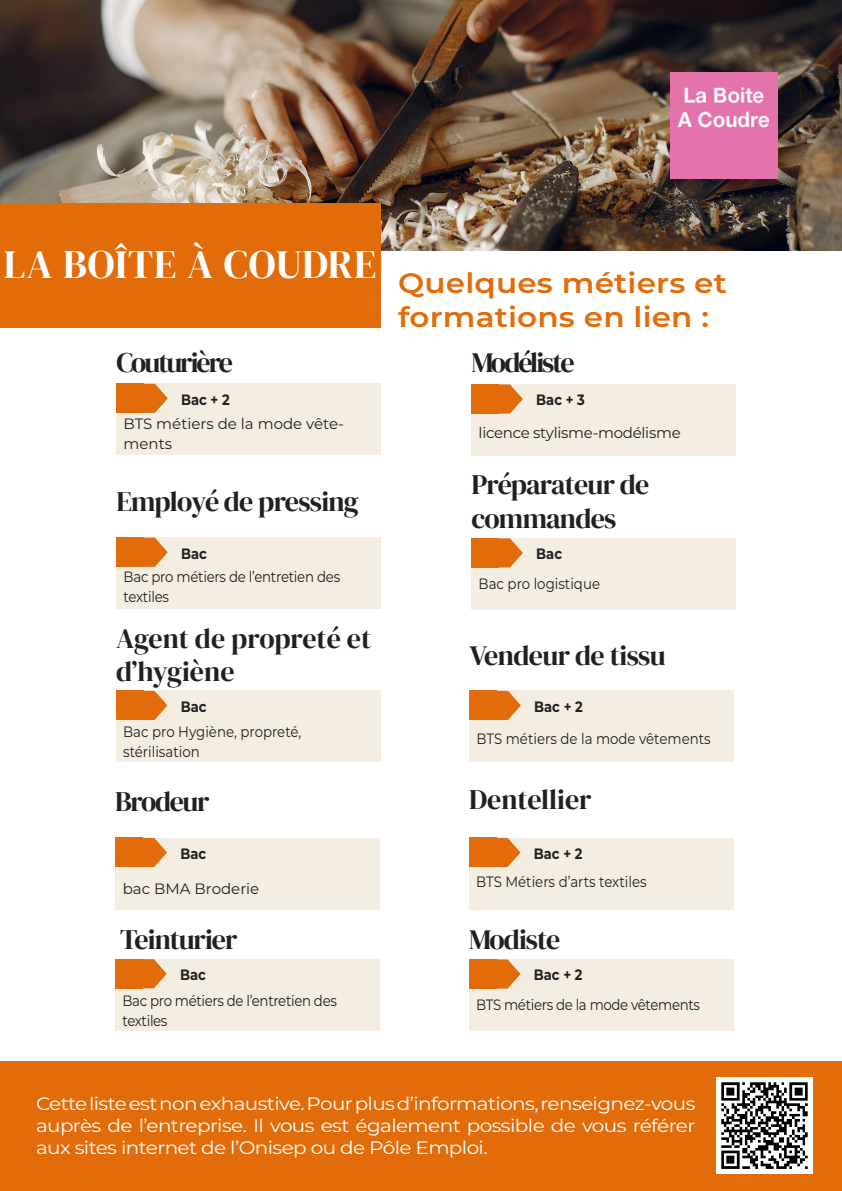
<style>
.page{position:relative;width:842px;height:1191px;background:#fff}
.page>*{position:absolute;margin:0;border:0;box-sizing:border-box;transform-origin:0 0}
.t1{font:40px "DM Serif Display";letter-spacing:.02em;color:#fff}
.t2{font:28px "DM Serif Display";letter-spacing:-.025em;color:#231f20}
.t3{font:28px/33.6px "DM Serif Display";color:#231f20}
.t4{font:600 28px "Montserrat";letter-spacing:.005em;color:#e26c0a;scale:1.11 1}
.t5{font:28px "DM Serif Display";letter-spacing:-.07em;color:#231f20}
.t6{font:28px "DM Serif Display";letter-spacing:-.05em;color:#231f20}
.t7{font:18px/21.6px "Montserrat";letter-spacing:-.03em;color:#fff;text-align:justify;scale:1.11 1}
.t8{font:15px "Montserrat";letter-spacing:-.015em;color:#231f20;scale:.89 1}
.t9{font:15px/20px "Montserrat";letter-spacing:-.015em;color:#231f20}
.t10{font:700 15px "Montserrat";letter-spacing:.005em;color:#231f20;scale:.87 1}
</style>
<div class="page">
<img style="left:0;top:0;width:842px;height:251px">
<div style="left:0;top:203px;width:381px;height:125px;background:#e26c0a"></div>
<div style="left:115px;top:959px;width:265px;height:71px;background:#f4eee2"></div>
<svg style="left:143px;top:959px;width:24px;height:29px"></svg>
<div style="left:115px;top:959px;width:28px;height:29px;background:#e26c0a"></div>
<div style="left:116px;top:838px;width:264px;height:71px;background:#f4eee2"></div>
<svg style="left:143px;top:838px;width:24px;height:29px"></svg>
<div style="left:116px;top:838px;width:27px;height:29px;background:#e26c0a"></div>
<div style="left:469px;top:838px;width:265px;height:71px;background:#f4eee2"></div>
<svg style="left:497px;top:838px;width:23px;height:29px"></svg>
<div style="left:469px;top:838px;width:28px;height:29px;background:#e26c0a"></div>
<div style="left:116px;top:691px;width:265px;height:71px;background:#f4eee2"></div>
<svg style="left:144px;top:691px;width:23px;height:29px"></svg>
<div style="left:116px;top:691px;width:28px;height:29px;background:#e26c0a"></div>
<div style="left:469px;top:691px;width:265px;height:71px;background:#f4eee2"></div>
<svg style="left:497px;top:691px;width:24px;height:29px"></svg>
<div style="left:469px;top:691px;width:28px;height:29px;background:#e26c0a"></div>
<div style="left:116px;top:537px;width:265px;height:72px;background:#f4eee2"></div>
<svg style="left:144px;top:537px;width:24px;height:30px"></svg>
<div style="left:116px;top:537px;width:28px;height:30px;background:#e26c0a"></div>
<div style="left:471px;top:538px;width:265px;height:71px;background:#f4eee2"></div>
<svg style="left:499px;top:538px;width:24px;height:29px"></svg>
<div style="left:471px;top:538px;width:28px;height:29px;background:#e26c0a"></div>
<div style="left:116px;top:384px;width:265px;height:71px;background:#f4eee2"></div>
<svg style="left:144px;top:384px;width:24px;height:29px"></svg>
<div style="left:116px;top:384px;width:28px;height:29px;background:#e26c0a"></div>
<div style="left:471px;top:384px;width:265px;height:72px;background:#f4eee2"></div>
<svg style="left:499px;top:384px;width:24px;height:29px"></svg>
<div style="left:471px;top:384px;width:28px;height:29px;background:#e26c0a"></div>
<div style="left:0;top:1061px;width:842px;height:130px;background:#e26c0a"></div>
<img style="left:716px;top:1078px;width:97px;height:95px">
<img style="left:670px;top:72px;width:107px;height:106px">
<div style="left:469px;top:959px;width:265px;height:71px;background:#f4eee2"></div>
<svg style="left:497px;top:959px;width:23px;height:29px"></svg>
<div style="left:469px;top:959px;width:28px;height:29px;background:#e26c0a"></div>
<p class="t1" style="left:4px;top:242px;width:374px">LA BOÎTE À COUDRE</p>
<p class="t5" style="left:116px;top:346px;width:118px">Couturière</p>
<p class="t10" style="left:181px;top:388px;width:58px">Bac + 2</p>
<p class="t9" style="left:124px;top:413px;width:222px">BTS métiers de la mode vête&shy;ments</p>
<p class="t2" style="left:116px;top:485px;width:244px">Employé de pressing</p>
<p class="t10" style="left:181px;top:542px;width:31px">Bac</p>
<p class="t8" style="left:124px;top:566px;width:245px">Bac pro métiers de l’entretien des</p>
<p class="t8" style="left:124px;top:586px;width:53px">textiles</p>
<p class="t3" style="left:116px;top:621px;width:257px">Agent de propreté et d’hygiène</p>
<p class="t10" style="left:181px;top:695px;width:31px">Bac</p>
<p class="t8" style="left:123px;top:721px;width:202px">Bac pro Hygiène, propreté,</p>
<p class="t8" style="left:123px;top:741px;width:88px">stérilisation</p>
<p class="t4" style="left:398px;top:263px;width:298px">Quelques métiers et</p>
<p class="t4" style="left:398px;top:297px;width:281px">formations en lien :</p>
<p class="t5" style="left:471px;top:346px;width:105px">Modéliste</p>
<p class="t10" style="left:536px;top:389px;width:58px">Bac + 3</p>
<p class="t9" style="left:479px;top:422px;width:204px">licence stylisme-modélisme</p>
<p class="t2" style="left:471px;top:469px;width:179px">Préparateur de</p>
<p class="t2" style="left:471px;top:502px;width:147px">commandes</p>
<p class="t10" style="left:536px;top:543px;width:31px">Bac</p>
<p class="t8" style="left:479px;top:574px;width:138px">Bac pro logistique</p>
<p class="t2" style="left:469px;top:639px;width:198px">Vendeur de tissu</p>
<p class="t10" style="left:534px;top:695px;width:58px">Bac + 2</p>
<p class="t8" style="left:477px;top:728px;width:265px">BTS métiers de la mode vêtements</p>
<p class="t6" style="left:115px;top:785px;width:96px">Brodeur</p>
<p class="t3" style="left:469px;top:783px;width:124px">Dentellier</p>
<p class="t10" style="left:180px;top:842px;width:31px">Bac</p>
<p class="t10" style="left:534px;top:842px;width:58px">Bac + 2</p>
<p class="t9" style="left:123px;top:878px;width:138px">bac BMA Broderie</p>
<p class="t8" style="left:476px;top:871px;width:193px">BTS Métiers d’arts textiles</p>
<p class="t2" style="left:120px;top:923px;width:119px">Teinturier</p>
<p class="t2" style="left:469px;top:923px;width:93px">Modiste</p>
<p class="t10" style="left:180px;top:964px;width:31px">Bac</p>
<p class="t10" style="left:534px;top:964px;width:58px">Bac + 2</p>
<p class="t8" style="left:122px;top:990px;width:242px">Bac pro métiers de l’entretien des</p>
<p class="t8" style="left:122px;top:1010px;width:52px">textiles</p>
<p class="t8" style="left:476px;top:994px;width:253px">BTS métiers de la mode vêtements</p>
<p class="t7" style="left:36px;top:1092px;width:596px">Cette liste est non exhaustive. Pour plus d’informations, renseignez-vous auprès de l’entreprise. Il vous est également possible de vous référer aux sites internet de l’Onisep ou de Pôle Emploi.</p>
</div>
